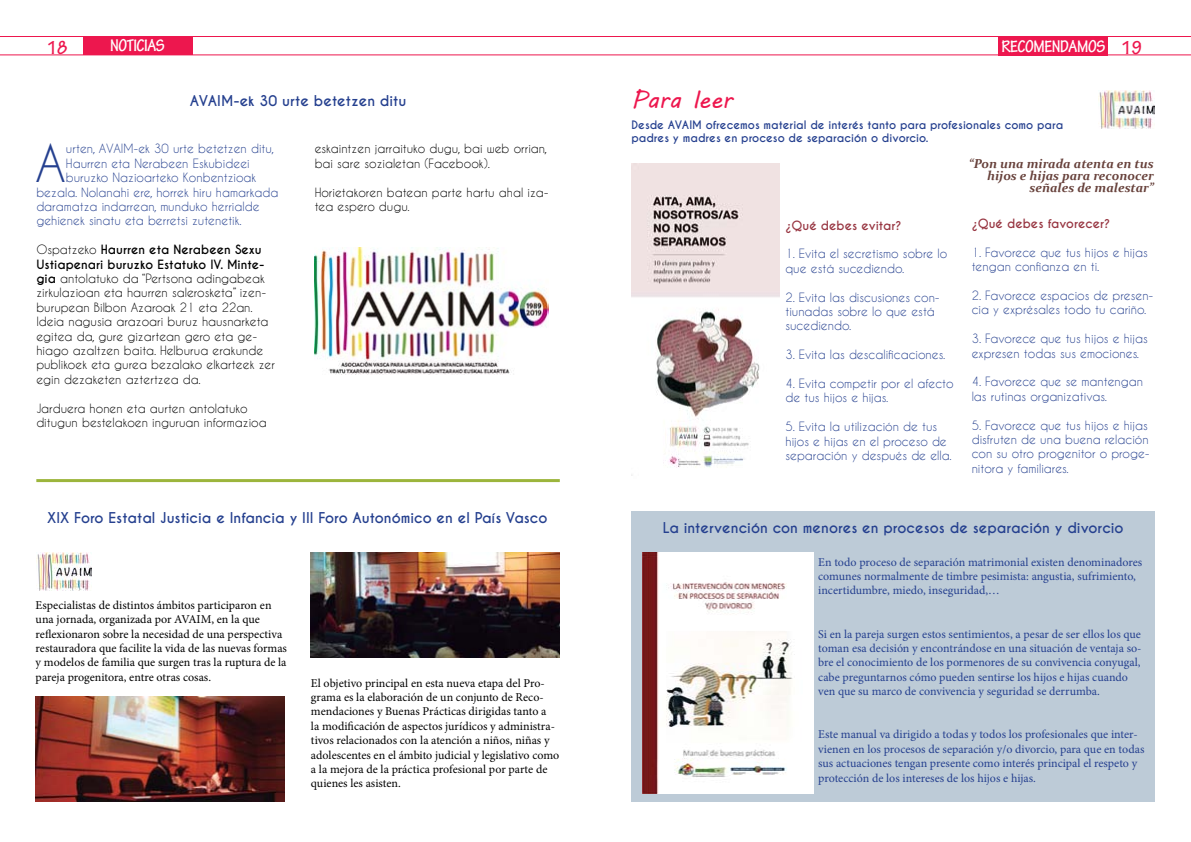
<style>
.page{position:relative;width:1191px;height:842px;background:#fff}
.page>*{position:absolute;margin:0;border:0;box-sizing:border-box;transform-origin:0 0}
.t1{font:48.9px "Caviar Dreams";color:#25408f}
.t2{font:24px "MV Boli";color:#ed174e}
.t3{font:700 condensed 20px "Tekton Pro";color:#ed174e}
.t4{font:700 condensed 18px "Tekton Pro";letter-spacing:-.025em;color:#fff}
.t5{font:700 14px "Caviar Dreams";color:#25408f}
.t6{font:italic 700 13px/12px "Constantia";color:#67413b;text-align:right}
.t7{font:12px/14.4px "Caviar Dreams";color:#25408f}
.t8{font:12px/14.4px "Minion Pro";color:#25408f}
.t9{font:12px/14.4px "Minion Pro";color:#000}
.t10{font:12px/14.4px "Caviar Dreams";color:#000}
.t11{font:700 12px "Caviar Dreams";color:#983642}
.t12{font:700 11px/13.2px "Caviar Dreams";color:#25408f}
.s1{font-size:20px;color:#ed174e}
.s2{font-weight:700}
</style>
<div class="page">
<hr style="left:0;top:36px;width:1191px;height:1px;background:#ed174e">
<hr style="left:0;top:54px;width:1191px;height:1px;background:#ed174e">
<div style="left:83px;top:36px;width:109px;height:18px;background:#ed174e"></div>
<div style="left:631px;top:512px;width:524px;height:290px;background:#bdcbd7"></div>
<div style="left:999px;top:37px;width:109px;height:18px;background:#ed174e"></div>
<img style="left:631px;top:164px;width:149px;height:312px">
<img style="left:643px;top:552px;width:170px;height:242px">
<img style="left:1098px;top:90px;width:56px;height:39px">
<img style="left:36px;top:552px;width:56px;height:38px">
<img style="left:311px;top:552px;width:248px;height:105px">
<img style="left:36px;top:696px;width:248px;height:105px">
<hr style="left:36px;top:479px;width:524px;height:3px;background:#9cb53c">
<img style="left:315px;top:248px;width:233px;height:126px">
<h3 class="t3" style="left:47px;top:36px;width:22px">18</h3>
<h3 class="t4" style="left:110px;top:35px;width:56px">NOTICIAS</h3>
<h3 class="t4" style="left:1001px;top:36px;width:142px">RECOMENDAMOS <span class="s1">19</span></h3>
<h2 class="t2" style="left:631px;top:83px;width:102px">Para leer</h2>
<p class="t5" style="left:190px;top:93px;width:218px">AVAIM-ek 30 urte betetzen ditu</p>
<p class="t10" style="left:315px;top:141px;width:234px">eskaintzen jarraituko dugu, bai web orrian, bai sare sozialetan (Facebook).</p>
<p class="t10" style="left:315px;top:185px;width:236px">Horietakoren batean parte hartu ahal iza&shy;tea espero dugu.</p>
<p class="t12" style="left:631px;top:118px;width:433px">Desde AVAIM ofrecemos material de interés tanto para profesionales como para padres y madres en proceso de separación o divorcio.</p>
<h1 class="t1" style="left:35px;top:134px;width:32px">A</h1>
<p class="t7" style="left:66px;top:141px;width:209px">urten, AVAIM-ek 30 urte betetzen ditu,</p>
<p class="t6" style="left:968px;top:157px;width:187px">“Pon una mirada atenta en tus hijos e hijas para reconocer señales de malestar”</p>
<p class="t7" style="left:66px;top:156px;width:185px">Haurren eta Nerabeen Eskubideei</p>
<p class="t7" style="left:66px;top:170px;width:192px">buruzko Nazioarteko Konbentzioak</p>
<p class="t7" style="left:36px;top:185px;width:243px">bezala. Nolanahi ere, horrek hiru hamarkada</p>
<p class="t7" style="left:36px;top:199px;width:225px">daramatza indarrean, munduko herrialde</p>
<p class="t7" style="left:36px;top:213px;width:207px">gehienek sinatu eta berretsi zutenetik.</p>
<p class="t10" style="left:36px;top:242px;width:240px">Ospatzeko <span class="s2">Haurren eta Nerabeen Sexu Ustiapenari buruzko Estatuko IV. Minte&shy;gia</span> antolatuko da “Pertsona adingabeak zirkulazioan eta haurren salerosketa” izen&shy;burupean Bilbon Azaroak 21 eta 22an.<br>Ideia nagusia arazoari buruz hausnarketa egitea da, gure gizartean gero eta ge&shy;hiago azaltzen baita. Helburua erakunde publikoek eta gurea bezalako elkarteek zer egin dezaketen aztertzea da.</p>
<p class="t10" style="left:36px;top:401px;width:232px">Jarduera honen eta aurten antolatuko ditugun bestelakoen inguruan informazioa</p>
<p class="t11" style="left:971px;top:216px;width:140px">¿Qué debes favorecer?</p>
<p class="t7" style="left:971px;top:245px;width:178px">1. Favorece que tus hijos e hijas tengan confianza en ti.</p>
<p class="t7" style="left:971px;top:288px;width:183px">2. Favorece espacios de presen&shy;cia y exprésales todo tu cariño.</p>
<p class="t7" style="left:971px;top:331px;width:178px">3. Favorece que tus hijos e hijas expresen todas sus emociones.</p>
<p class="t7" style="left:971px;top:374px;width:173px">4. Favorece que se mantengan las rutinas organizativas.</p>
<p class="t7" style="left:971px;top:417px;width:180px">5. Favorece que tus hijos e hijas disfruten de una buena relación con su otro progenitor o proge&shy;nitora y familiares.</p>
<p class="t11" style="left:785px;top:218px;width:118px">¿Qué debes evitar?</p>
<p class="t7" style="left:785px;top:246px;width:163px">1. Evita el secretismo sobre lo que está sucediendo.</p>
<p class="t7" style="left:785px;top:290px;width:156px">2. Evita las discusiones con&shy;tiunadas sobre lo que está sucediendo.</p>
<p class="t7" style="left:785px;top:347px;width:161px">3. Evita las descalificaciones.</p>
<p class="t7" style="left:785px;top:376px;width:170px">4. Evita competir por el afecto de tus hijos e hijas.</p>
<p class="t7" style="left:785px;top:419px;width:168px">5. Evita la utilización de tus hijos e hijas en el proceso de separación y después de ella.</p>
<p class="t5" style="left:47px;top:509px;width:502px">XIX Foro Estatal Justicia e Infancia y III Foro Autonómico en el País Vasco</p>
<p class="t9" style="left:36px;top:598px;width:253px">Especialistas de distintos ámbitos participaron en una jornada, organizada por AVAIM, en la que reflexionaron sobre la necesidad de una perspectiva restauradora que facilite la vida de las nuevas formas y modelos de familia que surgen tras la ruptura de la pareja progenitora, entre otras cosas.</p>
<p class="t9" style="left:311px;top:676px;width:250px">El objetivo principal en esta nueva etapa del Pro&shy;grama es la elaboración de un conjunto de Reco&shy;mendaciones y Buenas Prácticas dirigidas tanto a<br>la modificación de aspectos jurídicos y administra&shy;tivos relacionados con la atención a niños, niñas y adolescentes en el ámbito judicial y legislativo como a la mejora de la práctica profesional por parte de quienes les asisten.</p>
<p class="t5" style="left:663px;top:519px;width:462px">La intervención con menores en procesos de separación y divorcio</p>
<p class="t8" style="left:818px;top:554px;width:325px">En todo proceso de separación matrimonial existen denominadores comunes normalmente de timbre pesimista: angustia, sufrimiento, incertidumbre, miedo, inseguridad,…</p>
<p class="t8" style="left:818px;top:626px;width:325px">Si en la pareja surgen estos sentimientos, a pesar de ser ellos los que toman esa decisión y encontrándose en una situación de ventaja so&shy;bre el conocimiento de los pormenores de su convivencia conyugal, cabe preguntarnos cómo pueden sentirse los hijos e hijas cuando ven que su marco de convivencia y seguridad se derrumba.</p>
<p class="t8" style="left:818px;top:727px;width:328px">Este manual va dirigido a todas y todos los profesionales que inter&shy;vienen en los procesos de separación y/o divorcio, para que en todas sus actuaciones tengan presente como interés principal el respeto y protección de los intereses de los hijos e hijas.</p>
</div>
